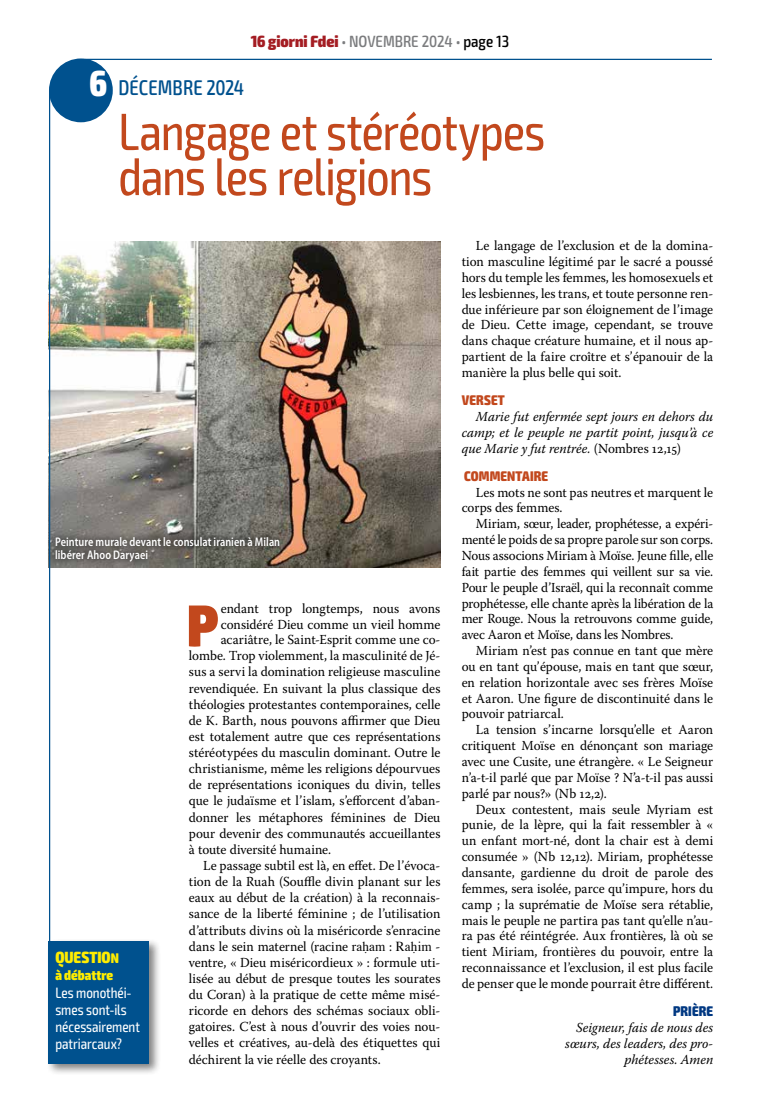
<style>
.page{position:relative;width:762px;height:1099px;background:#fff}
.page>*{position:absolute;margin:0;border:0;box-sizing:border-box;transform-origin:0 0}
.t1{font:900 57.12px "Glober";color:#c2481d;scale:.92 1}
.t2{font:condensed 52.5px/45px "Exo 2";letter-spacing:-.015em;color:#c2481d;scale:.96 1}
.t3{font:500 condensed 21.25px "Exo 2";color:#00518e;scale:.96 1}
.t4{font:500 condensed 16.25px "Exo 2";color:#7b7c7e}
.t5{font:900 condensed 16.25px "Exo 2";color:#ffed00;scale:.96 1}
.t6{font:condensed 15px/17.2px "Exo 2";color:#fff;scale:.96 1}
.t7{font:900 condensed 14px "Exo 2";letter-spacing:.01em;color:#c2481d;scale:.96 1}
.t8{font:900 condensed 14px "Exo 2";letter-spacing:.005em;color:#ffed00;scale:.96 1}
.t9{font:900 condensed 14px "Exo 2";letter-spacing:.01em;color:#003882;scale:.96 1}
.t10{font:13.75px/15.9px "Warnock Pro";color:#000;text-align:justify;scale:.96 1}
.t11{font:13.75px/15.9px "Warnock Pro";color:#000;text-align:justify;scale:.95 1}
.t12{font:italic 13.75px/15.9px "Warnock Pro";letter-spacing:.005em;color:#000;text-align:justify;scale:.96 1}
.t13{font:600 semi-condensed 12.5px/12.5px "Myriad Pro";letter-spacing:.005em;color:#fff;scale:.89 1}
.s1{font-weight:900;color:#a41d23}
.s2{color:#000}
.s3{font-weight:900;font-size:36.25px;color:#fff}
.s4{font-size:14px}
.s5{font-family:"Times"}
.s6{font-style:normal}
</style>
<div class="page">
<hr style="left:85px;top:59px;width:627px;height:1px;background:#00518e">
<div style="left:46px;top:938px;width:115px;height:138px;background:#000;opacity:.5"></div>
<div style="left:48px;top:941px;width:100px;height:122px;background:#00518e"></div>
<img style="left:50px;top:241px;width:390px;height:326px">
<hr style="left:49px;top:90px;width:1px;height:954px;background:#00518e">
<div style="left:49px;top:58px;width:64px;height:64px;background:#00518e;border-radius:50%"></div>
<svg style="left:48px;top:530px;width:239px;height:39px;background:#696761"></svg>
<p class="t4" style="left:251px;top:32px;width:260px"><span class="s1">16 giorni Fdei</span> • NOVEMBRE 2024 • <span class="s2">page 13</span></p>
<h3 class="t3" style="left:90px;top:75px;width:162px"><span class="s3">6</span> DÉCEMBRE 2024</h3>
<h2 class="t2" style="left:118px;top:110px;width:446px">Langage et stéréotypes dans les religions</h2>
<p class="t13" style="left:55px;top:535px;width:254px">Peinture murale devant le consulat iranien à Milan libérer Ahoo Daryaei</p>
<p class="t5" style="left:55px;top:947px;width:68px">QUESTIO<span class="s4">N</span></p>
<p class="t8" style="left:55px;top:966px;width:62px">à débattre</p>
<p class="t6" style="left:55px;top:983px;width:90px">Les monothéi&shy;smes sont-ils nécessairement patriarcaux?</p>
<h1 class="t1" style="left:186px;top:582px;width:37px">P</h1>
<p class="t10" style="left:221px;top:600px;width:230px">endant trop longtemps, nous avons</p>
<p class="t10" style="left:221px;top:616px;width:230px">considéré Dieu comme un vieil homme</p>
<p class="t10" style="left:221px;top:631px;width:230px">acariâtre, le Saint-Esprit comme une co-</p>
<p class="t10" style="left:189px;top:647px;width:263px">lombe. Trop violemment, la masculinité de Jé-</p>
<p class="t10" style="left:189px;top:663px;width:263px">sus a servi la domination religieuse masculine</p>
<p class="t10" style="left:189px;top:680px;width:263px">revendiquée. En suivant la plus classique des</p>
<p class="t10" style="left:189px;top:696px;width:263px">théologies protestantes contemporaines, celle</p>
<p class="t10" style="left:189px;top:712px;width:263px">de K. Barth, nous pouvons affirmer que Dieu</p>
<p class="t10" style="left:189px;top:728px;width:263px">est totalement autre que ces représentations</p>
<p class="t10" style="left:189px;top:744px;width:263px">stéréotypées du masculin dominant. Outre le</p>
<p class="t10" style="left:189px;top:760px;width:263px">christianisme, même les religions dépourvues</p>
<p class="t10" style="left:189px;top:776px;width:263px">de représentations iconiques du divin, telles</p>
<p class="t10" style="left:189px;top:792px;width:263px">que le judaïsme et l’islam, s’efforcent d’aban-</p>
<p class="t10" style="left:189px;top:809px;width:263px">donner les métaphores féminines de Dieu</p>
<p class="t10" style="left:189px;top:825px;width:263px">pour devenir des communautés accueillantes</p>
<p class="t10" style="left:189px;top:841px;width:150px">à toute diversité humaine.</p>
<p class="t10" style="left:203px;top:857px;width:249px">Le passage subtil est là, en effet. De l’évoca-</p>
<p class="t10" style="left:189px;top:873px;width:263px">tion de la Ruah (Souffle divin planant sur les</p>
<p class="t10" style="left:189px;top:889px;width:263px">eaux au début de la création) à la reconnais-</p>
<p class="t10" style="left:189px;top:905px;width:263px">sance de la liberté féminine ; de l’utilisation</p>
<p class="t10" style="left:189px;top:921px;width:263px">d’attributs divins où la miséricorde s’enracine</p>
<p class="t10" style="left:189px;top:937px;width:263px">dans le sein maternel (racine <span class="s5">raḥam</span> : <span class="s5">Raḥim</span> -</p>
<p class="t10" style="left:189px;top:954px;width:263px">ventre, « Dieu miséricordieux » : formule uti-</p>
<p class="t10" style="left:189px;top:970px;width:263px">lisée au début de presque toutes les sourates</p>
<p class="t10" style="left:189px;top:986px;width:263px">du Coran) à la pratique de cette même misé-</p>
<p class="t10" style="left:189px;top:1002px;width:263px">ricorde en dehors des schémas sociaux obli-</p>
<p class="t10" style="left:189px;top:1018px;width:263px">gatoires. C’est à nous d’ouvrir des voies nou-</p>
<p class="t10" style="left:189px;top:1034px;width:263px">velles et créatives, au-delà des étiquettes qui</p>
<p class="t10" style="left:189px;top:1050px;width:201px">déchirent la vie réelle des croyants.</p>
<p class="t10" style="left:462px;top:237px;width:263px;text-indent:14px">Le langage de l’exclusion et de la domina&shy;tion masculine légitimé par le sacré a poussé hors du temple les femmes, les homosexuels et les lesbiennes, les trans, et toute personne ren&shy;due inférieure par son éloignement de l’image de Dieu. Cette image, cependant, se trouve dans chaque créature humaine, et il nous ap&shy;partient de la faire croître et s’épanouir de la manière la plus belle qui soit.</p>
<p class="t7" style="left:462px;top:391px;width:46px">VERSET</p>
<p class="t12" style="left:462px;top:408px;width:263px;text-indent:14px">Marie fut enfermée sept jours en dehors du camp; et le peuple ne partit point, jusqu’à ce que Marie y fut rentrée. <span class="s6">(Nombres 12,15)</span></p>
<p class="t7" style="left:464px;top:467px;width:89px">COMMENTAIRE</p>
<p class="t10" style="left:462px;top:484px;width:263px;text-indent:14px">Les mots ne sont pas neutres et marquent le corps des femmes.</p>
<p class="t11" style="left:462px;top:515px;width:266px;text-indent:14px">Miriam, sœur, leader, prophétesse, a expéri&shy;menté le poids de sa propre parole sur son corps.<br>Nous associons Miriam à Moïse. Jeune fille, elle fait partie des femmes qui veillent sur sa vie.<br>Pour le peuple d’Israël, qui la reconnaît comme prophétesse, elle chante après la libération de la mer Rouge. Nous la retrouvons comme guide, avec Aaron et Moïse, dans les Nombres.</p>
<p class="t10" style="left:462px;top:642px;width:263px;text-indent:14px">Miriam n’est pas connue en tant que mère ou en tant qu’épouse, mais en tant que sœur, en relation horizontale avec ses frères Moïse et Aaron. Une figure de discontinuité dans le pouvoir patriarcal.</p>
<p class="t10" style="left:462px;top:721px;width:263px;text-indent:14px">La tension s’incarne lorsqu’elle et Aaron critiquent Moïse en dénonçant son mariage avec une Cusite, une étrangère. « Le Seigneur n’a-t-il parlé que par Moïse ? N’a-t-il pas aussi parlé par nous?» (Nb 12,2).</p>
<p class="t10" style="left:462px;top:800px;width:263px;text-indent:14px">Deux contestent, mais seule Myriam est punie, de la lèpre, qui la fait ressembler à « un enfant mort-né, dont la chair est à demi consumée » (Nb 12,12). Miriam, prophétesse dansante, gardienne du droit de parole des femmes, sera isolée, parce qu’impure, hors du camp ; la suprématie de Moïse sera rétablie, mais le peuple ne partira pas tant qu’elle n’au&shy;ra pas été réintégrée. Aux frontières, là où se tient Miriam, frontières du pouvoir, entre la reconnaissance et l’exclusion, il est plus facile de penser que le monde pourrait être différent.</p>
<p class="t9" style="left:673px;top:1002px;width:43px">PRIÈRE</p>
<p class="t12" style="left:565px;top:1019px;width:156px;text-align:right">Seigneur, fais de nous des sœurs, des leaders, des pro&shy;phétesses. Amen</p>
</div>
